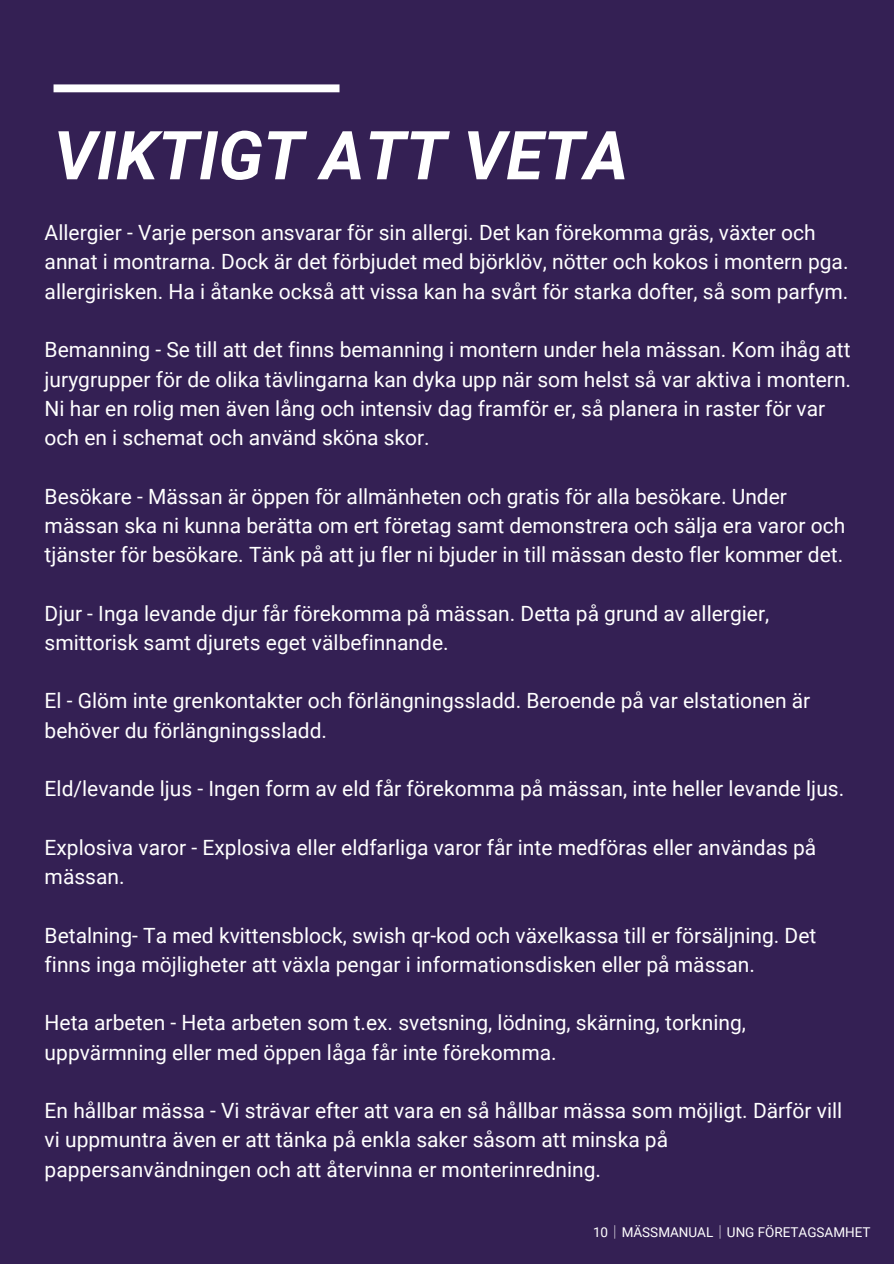
<style>
.page{position:relative;width:894px;height:1264px;background:#fff}
.page>*{position:absolute;margin:0;border:0;box-sizing:border-box;transform-origin:0 0}
.t1{font:italic 700 67.5px "Roboto";color:#fff}
.t2{font:21px/29.2px "Roboto";color:#fff}
.t3{font:13.5px "Roboto";color:#fff}
.s1{font-family:"Noto Sans CJ Ksc"}
</style>
<div class="page">
<div style="left:0;top:0;width:893px;height:1263px;background:#342054"></div>
<div style="left:53px;top:84px;width:286px;height:8px;background:#fff"></div>
<p class="t1" style="left:53px;top:117px;width:576px">VIKTIGT ATT VETA</p>
<h1 class="t2" style="left:45px;top:218px;width:805px">Allergier - Varje person ansvarar för sin allergi. Det kan förekomma gräs, växter och annat i montrarna. Dock är det förbjudet med björklöv, nötter och kokos i montern pga. allergirisken. Ha i åtanke också att vissa kan ha svårt för starka dofter, så som parfym.</h1>
<h2 class="t2" style="left:45px;top:335px;width:807px">Bemanning - Se till att det finns bemanning i montern under hela mässan. Kom ihåg att jurygrupper för de olika tävlingarna kan dyka upp när som helst så var aktiva i montern.<br>Ni har en rolig men även lång och intensiv dag framför er, så planera in raster för var och en i schemat och använd sköna skor.</h2>
<h2 class="t2" style="left:45px;top:482px;width:802px">Besökare - Mässan är öppen för allmänheten och gratis för alla besökare. Under mässan ska ni kunna berätta om ert företag samt demonstrera och sälja era varor och tjänster för besökare. Tänk på att ju fler ni bjuder in till mässan desto fler kommer det.</h2>
<h2 class="t2" style="left:45px;top:599px;width:726px">Djur - Inga levande djur får förekomma på mässan. Detta på grund av allergier, smittorisk samt djurets eget välbefinnande.</h2>
<h2 class="t2" style="left:45px;top:686px;width:767px">El - Glöm inte grenkontakter och förlängningssladd. Beroende på var elstationen är behöver du förlängningssladd.</h2>
<h2 class="t2" style="left:45px;top:774px;width:800px">Eld/levande ljus - Ingen form av eld får förekomma på mässan, inte heller levande ljus.</h2>
<h2 class="t2" style="left:45px;top:833px;width:773px">Explosiva varor - Explosiva eller eldfarliga varor får inte medföras eller användas på mässan.</h2>
<h2 class="t2" style="left:45px;top:920px;width:773px">Betalning- Ta med kvittensblock, swish qr-kod och växelkassa till er försäljning. Det finns inga möjligheter att växla pengar i informationsdisken eller på mässan.</h2>
<h2 class="t2" style="left:45px;top:1008px;width:702px">Heta arbeten - Heta arbeten som t.ex. svetsning, lödning, skärning, torkning, uppvärmning eller med öppen låga får inte förekomma.</h2>
<h2 class="t2" style="left:45px;top:1096px;width:799px">En hållbar mässa - Vi strävar efter att vara en så hållbar mässa som möjligt. Därför vill vi uppmuntra även er att tänka på enkla saker såsom att minska på pappersanvändningen och att återvinna er monterinredning.</h2>
<h2 class="t3" style="left:593px;top:1224px;width:279px">10<span class="s1">│</span>MÄSSMANUAL<span class="s1">│</span>UNG FÖRETAGSAMHET</h2>
</div>
